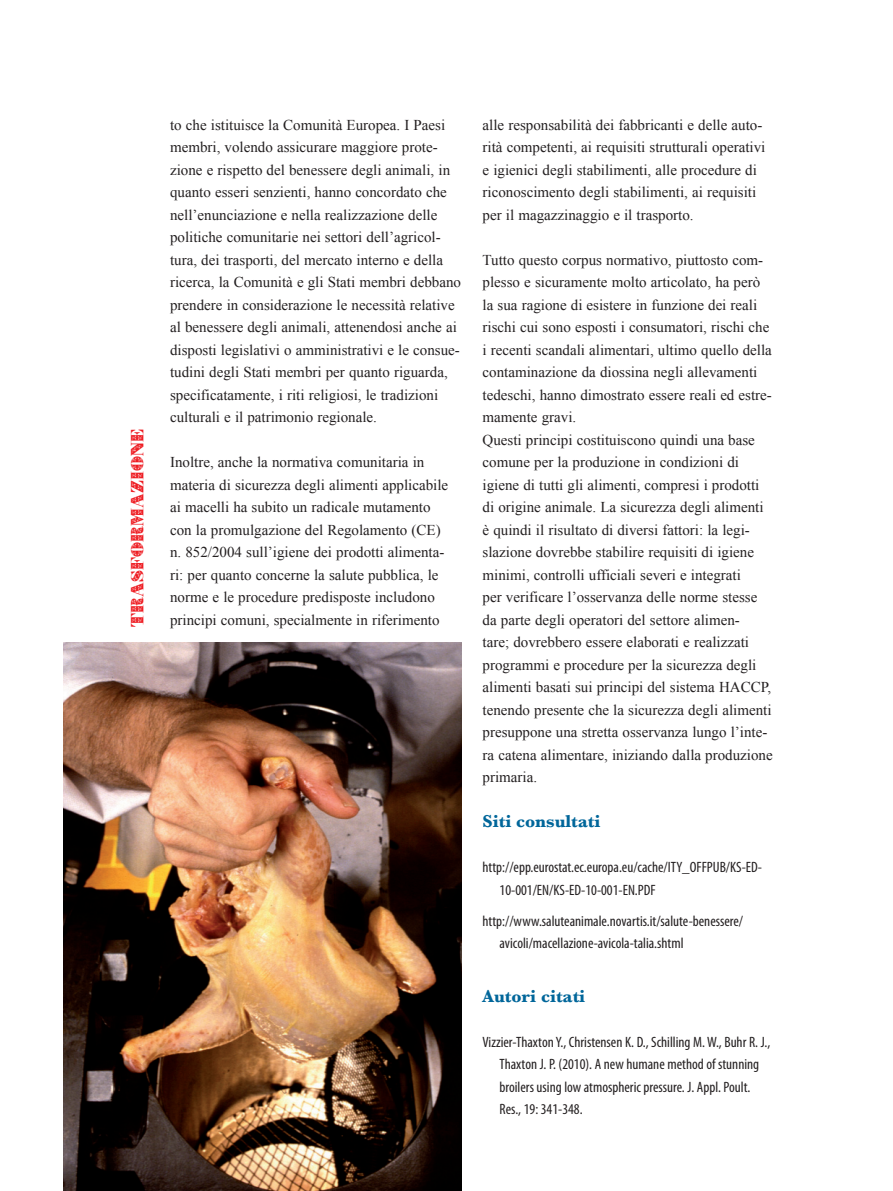
<style>
.page{position:relative;width:893px;height:1191px;background:#fff}
.page>*{position:absolute;margin:0;border:0;box-sizing:border-box;transform-origin:0 0}
.t1{font:700 18px "Baskerville";color:#01669a}
.t2{font:18px "Decorum CY One";color:#ee1d23}
.t3{font:15px/22.5px "Times New Roman";color:#231f20}
.t4{font:condensed 15px/22.5px "Myriad Pro";color:#231f20}
</style>
<div class="page">
<img style="left:64px;top:642px;width:397px;height:549px">
<p class="t2" style="left:125px;top:626px;width:199px;rotate:-90deg">TRASFORMAZIONE</p>
<p class="t3" style="left:170px;top:113px;width:292px">to che istituisce la Comunità Europea. I Paesi membri, volendo assicurare maggiore prote&shy;zione e rispetto del benessere degli animali, in quanto esseri senzienti, hanno concordato che nell’enunciazione e nella realizzazione delle politiche comunitarie nei settori dell’agricol&shy;tura, dei trasporti, del mercato interno e della ricerca, la Comunità e gli Stati membri debbano prendere in considerazione le necessità relative al benessere degli animali, attenendosi anche ai disposti legislativi o amministrativi e le consue&shy;tudini degli Stati membri per quanto riguarda, specificatamente, i riti religiosi, le tradizioni culturali e il patrimonio regionale.</p>
<p class="t3" style="left:170px;top:450px;width:280px">Inoltre, anche la normativa comunitaria in materia di sicurezza degli alimenti applicabile ai macelli ha subito un radicale mutamento con la promulgazione del Regolamento (CE) n. 852/2004 sull’igiene dei prodotti alimenta&shy;ri: per quanto concerne la salute pubblica, le norme e le procedure predisposte includono principi comuni, specialmente in riferimento</p>
<p class="t3" style="left:483px;top:113px;width:284px">alle responsabilità dei fabbricanti e delle auto&shy;rità competenti, ai requisiti strutturali operativi e igienici degli stabilimenti, alle procedure di riconoscimento degli stabilimenti, ai requisiti per il magazzinaggio e il trasporto.</p>
<p class="t3" style="left:483px;top:248px;width:292px">Tutto questo corpus normativo, piuttosto com&shy;plesso e sicuramente molto articolato, ha però la sua ragione di esistere in funzione dei reali rischi cui sono esposti i consumatori, rischi che i recenti scandali alimentari, ultimo quello della contaminazione da diossina negli allevamenti tedeschi, hanno dimostrato essere reali ed estre&shy;mamente gravi.<br>Questi principi costituiscono quindi una base comune per la produzione in condizioni di igiene di tutti gli alimenti, compresi i prodotti di origine animale. La sicurezza degli alimenti è quindi il risultato di diversi fattori: la legi&shy;slazione dovrebbe stabilire requisiti di igiene minimi, controlli ufficiali severi e integrati<br>per verificare l’osservanza delle norme stesse da parte degli operatori del settore alimen-<br>tare; dovrebbero essere elaborati e realizzati programmi e procedure per la sicurezza degli alimenti basati sui principi del sistema HACCP, tenendo presente che la sicurezza degli alimenti presuppone una stretta osservanza lungo l’inte&shy;ra catena alimentare, iniziando dalla produzione primaria.</p>
<p class="t1" style="left:483px;top:811px;width:119px">Siti consultati</p>
<p class="t4" style="left:500px;top:857px;width:264px;text-indent:-17px">http://epp.eurostat.ec.europa.eu/cache/ITY_OFFPUB/KS-ED-<br>10-001/EN/KS-ED-10-001-EN.PDF</p>
<p class="t4" style="left:500px;top:911px;width:245px;text-indent:-17px">http://www.saluteanimale.novartis.it/salute-benessere/ avicoli/macellazione-avicola-talia.shtml</p>
<p class="t1" style="left:483px;top:985px;width:104px">Autori citati</p>
<p class="t4" style="left:500px;top:1032px;width:272px;text-indent:-17px">Vizzier-Thaxton Y., Christensen K. D., Schilling M. W., Buhr R. J., Thaxton J. P. (2010). A new humane method of stunning broilers using low atmospheric pressure. J. Appl. Poult.<br>Res., 19: 341-348.</p>
</div>
